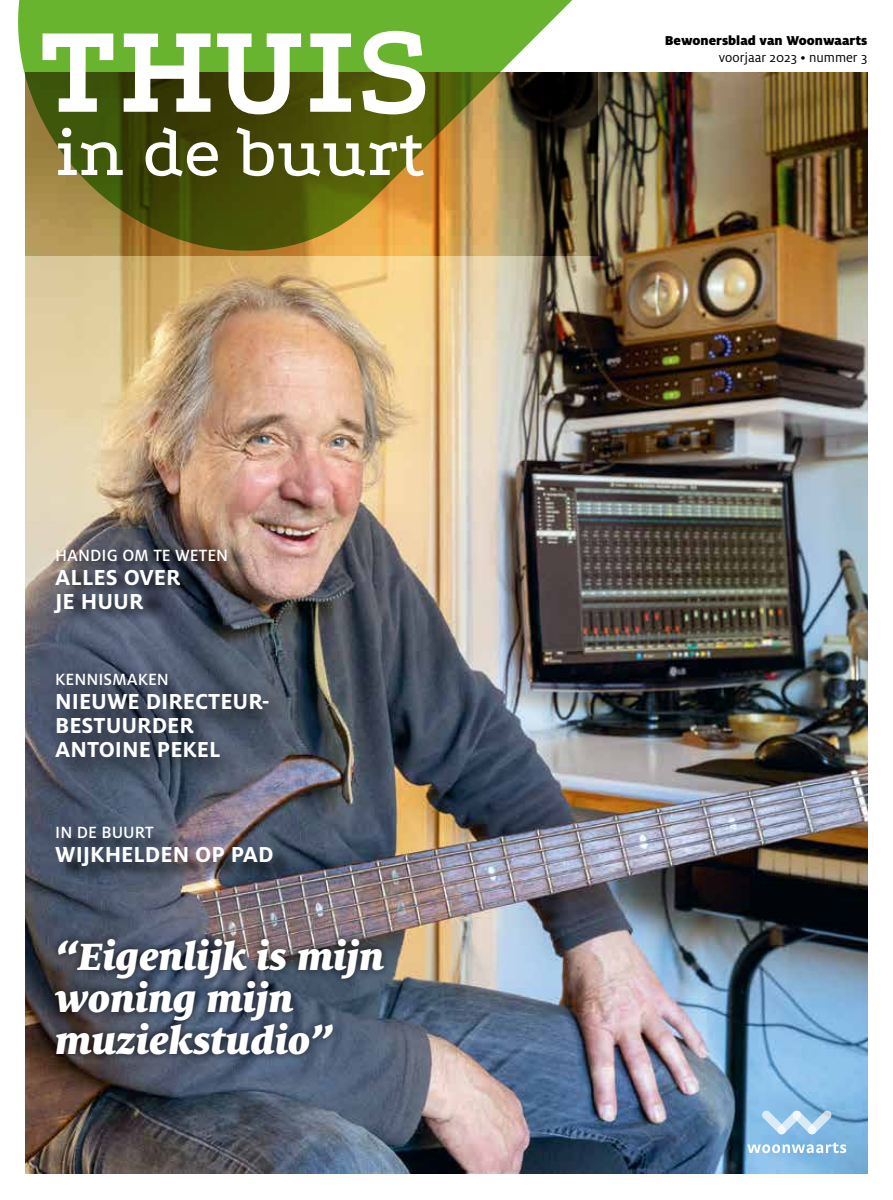
<style>
.page{position:relative;width:893px;height:1200px;background:#fff}
.page>*{position:absolute;margin:0;border:0;box-sizing:border-box;transform-origin:0 0}
.t1{font:italic 900 42px/42px "Milo Serif OT";color:#fff}
.t2{font:700 24px/24px "Milo OT";color:#fff}
.t3{font:500 18px "Milo OT";color:#fff}
.t4{font:900 14.25px "Milo OT";color:#000}
.t5{font:14.25px "Milo OT";color:#000}
</style>
<div class="page">
<img style="left:26px;top:72px;width:841px;height:1101px">
<svg style="left:18px;top:0;width:579px;height:255px;background:#83873b"></svg>
<svg style="left:43px;top:31px;width:382px;height:145px"></svg>
<svg style="left:762px;top:1110px;width:69px;height:24px;background:#acd1ec"></svg>
<svg style="left:747px;top:1142px;width:99px;height:10px"></svg>
<div style="left:62px;top:544px;width:190px;height:82px;background:#000;opacity:.84"></div>
<div style="left:59px;top:828px;width:232px;height:56px;background:#000;opacity:.75"></div>
<div style="left:47px;top:663px;width:247px;height:121px;background:#000;opacity:.82"></div>
<div style="left:48px;top:930px;width:344px;height:132px;background:#000;opacity:.73"></div>
<p class="t3" style="left:55px;top:545px;width:175px">HANDIG OM TE WETEN</p>
<p class="t2" style="left:55px;top:565px;width:127px">ALLES OVER<br>JE HUUR</p>
<p class="t3" style="left:55px;top:668px;width:115px">KENNISMAKEN</p>
<p class="t2" style="left:55px;top:689px;width:216px">NIEUWE DIRECTEUR-<br>BESTUURDER<br>ANTOINE PEKEL</p>
<p class="t3" style="left:55px;top:822px;width:100px">IN DE BUURT</p>
<p class="t2" style="left:55px;top:842px;width:220px">WIJKHELDEN OP PAD</p>
<h1 class="t1" style="left:55px;top:934px;width:330px">“Eigenlijk is mijn woning mijn muziekstudio”</h1>
<p class="t4" style="left:665px;top:33px;width:204px">Bewonersblad van Woonwaarts</p>
<p class="t5" style="left:719px;top:50px;width:150px">voorjaar 2023 • nummer 3</p>
</div>
